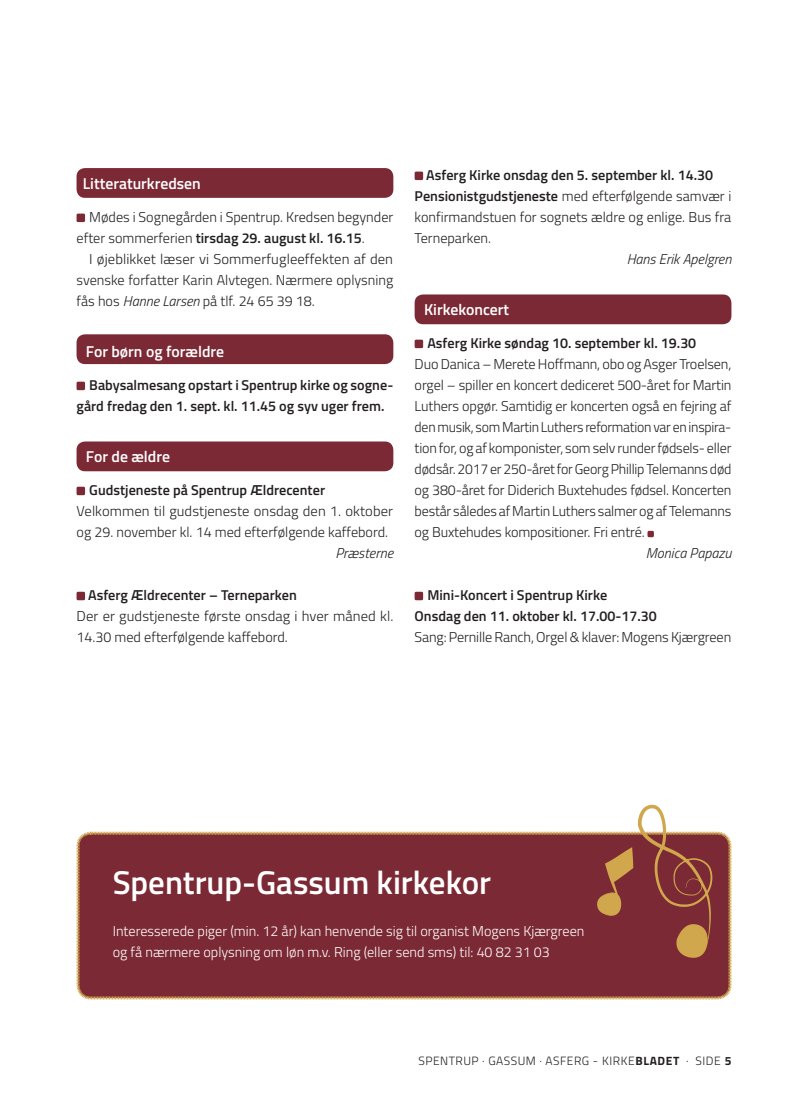
<style>
.page{position:relative;width:808px;height:1106px;background:#fff}
.page>*{position:absolute;margin:0;border:0;box-sizing:border-box;transform-origin:0 0}
.t1{font:600 33px "Titillium";color:#fff}
.t2{font:600 15.75px "Titillium";color:#fff}
.t3{font:300 14.25px/21px "Titillium";color:#231f20}
.t4{font:600 14.25px/21px "Titillium";color:#231f20}
.t5{font:300 14.25px/21px "Titillium";color:#fff}
.t6{font:italic 300 14.25px "Titillium";color:#231f20}
.t7{font:300 12px "Titillium";letter-spacing:.04em;color:#231f20}
.s1{font-weight:600}
.s2{font-style:italic}
.s3{font-weight:700}
</style>
<div class="page">
<div style="left:77px;top:168px;width:316px;height:30px;background:#7b2934;border-radius:9px"></div>
<div style="left:77px;top:334px;width:316px;height:30px;background:#7b2934;border-radius:9px"></div>
<div style="left:77px;top:441px;width:316px;height:30px;background:#7b2934;border-radius:9px"></div>
<div style="left:77px;top:381px;width:8px;height:9px;background:#7b2934;border-radius:2px"></div>
<div style="left:77px;top:486px;width:8px;height:9px;background:#7b2934;border-radius:2px"></div>
<div style="left:77px;top:213px;width:8px;height:9px;background:#7b2934;border-radius:2px"></div>
<div style="left:415px;top:294px;width:316px;height:30px;background:#7b2934;border-radius:9px"></div>
<div style="left:415px;top:339px;width:8px;height:9px;background:#7b2934;border-radius:2px"></div>
<div style="left:415px;top:591px;width:8px;height:9px;background:#7b2934;border-radius:2px"></div>
<div style="left:76px;top:831px;width:656px;height:169px;background:#7b2934"></div>
<svg style="left:597px;top:804px;width:115px;height:154px"></svg>
<div style="left:77px;top:591px;width:8px;height:9px;background:#7b2934;border-radius:2px"></div>
<div style="left:415px;top:171px;width:8px;height:9px;background:#7b2934;border-radius:2px"></div>
<div style="left:647px;top:531px;width:7px;height:6px;background:#7b2934"></div>
<p class="t2" style="left:83px;top:172px;width:120px">Litteraturkredsen</p>
<p class="t3" style="left:77px;top:206px;width:318px;text-indent:13px">Mødes i Sognegården i Spentrup. Kredsen begynder efter sommerferien <span class="s1">tirsdag 29. august kl. 16.15</span>.</p>
<p class="t3" style="left:77px;top:248px;width:318px;text-align:justify;text-indent:13px">I øjeblikket læser vi Sommerfugleeffekten af den svenske forfatter Karin Alvtegen. Nærmere oplysning fås hos <span class="s2">Hanne Larsen</span> på tlf. 24 65 39 18.</p>
<p class="t2" style="left:86px;top:340px;width:140px">For børn og forældre</p>
<p class="t4" style="left:77px;top:374px;width:318px;text-indent:13px">Babysalmesang opstart i Spentrup kirke og sogne&shy;gård fredag den 1. sept. kl. 11.45 og syv uger frem.</p>
<p class="t2" style="left:86px;top:445px;width:86px">For de ældre</p>
<p class="t4" style="left:89px;top:479px;width:237px">Gudstjeneste på Spentrup Ældrecenter</p>
<p class="t3" style="left:77px;top:500px;width:318px">Velkommen til gudstjeneste onsdag den 1. oktober og 29. november kl. 14 med efterfølgende kaffebord.</p>
<p class="t6" style="left:335px;top:543px;width:59px">Præsterne</p>
<p class="t4" style="left:88px;top:584px;width:210px">Asferg Ældrecenter – Terneparken</p>
<p class="t3" style="left:77px;top:605px;width:318px">Der er gudstjeneste første onsdag i hver måned kl.<br>14.30 med efterfølgende kaffebord.</p>
<p class="t3" style="left:415px;top:164px;width:318px;text-indent:12px"><span class="s1">Asferg Kirke onsdag den 5. september kl. 14.30<br>Pensionistgudstjeneste</span> med efterfølgende samvær i konfirmandstuen for sognets ældre og enlige. Bus fra Terneparken.</p>
<p class="t6" style="left:627px;top:249px;width:106px">Hans Erik Apelgren</p>
<p class="t2" style="left:424px;top:298px;width:87px">Kirkekoncert</p>
<p class="t4" style="left:427px;top:332px;width:270px">Asferg Kirke søndag 10. september kl. 19.30</p>
<p class="t3" style="left:415px;top:353px;width:318px;text-align:justify">Duo Danica – Merete Hoffmann, obo og Asger Troelsen, orgel – spiller en koncert dediceret 500-året for Martin Luthers opgør. Samtidig er koncerten også en fejring af den musik, som Martin Luthers reformation var en inspira&shy;tion for, og af komponister, som selv runder fødsels- eller dødsår. 2017 er 250-året for Georg Phillip Telemanns død og 380-året for Diderich Buxtehudes fødsel. Koncerten består således af Martin Luthers salmer og af Telemanns og Buxtehudes kompositioner. Fri entré.</p>
<p class="t6" style="left:646px;top:543px;width:87px">Monica Papazu</p>
<p class="t4" style="left:415px;top:584px;width:244px;text-indent:13px">Mini-Koncert i Spentrup Kirke<br>Onsdag den 11. oktober kl. 17.00-17.30</p>
<p class="t3" style="left:415px;top:626px;width:318px">Sang: Pernille Ranch, Orgel &amp; klaver: Mogens Kjærgreen</p>
<h1 class="t1" style="left:113px;top:858px;width:380px">Spentrup-Gassum kirkekor</h1>
<p class="t5" style="left:113px;top:920px;width:473px">Interesserede piger (min. 12 år) kan henvende sig til organist Mogens Kjærgreen og få nærmere oplysning om løn m.v. Ring (eller send sms) til: 40 82 31 03</p>
<p class="t7" style="left:418px;top:1052px;width:314px">SPENTRUP · GASSUM · ASFERG - KIRKE<span class="s3">BLADET</span> · SIDE <span class="s3">5</span></p>
</div>
